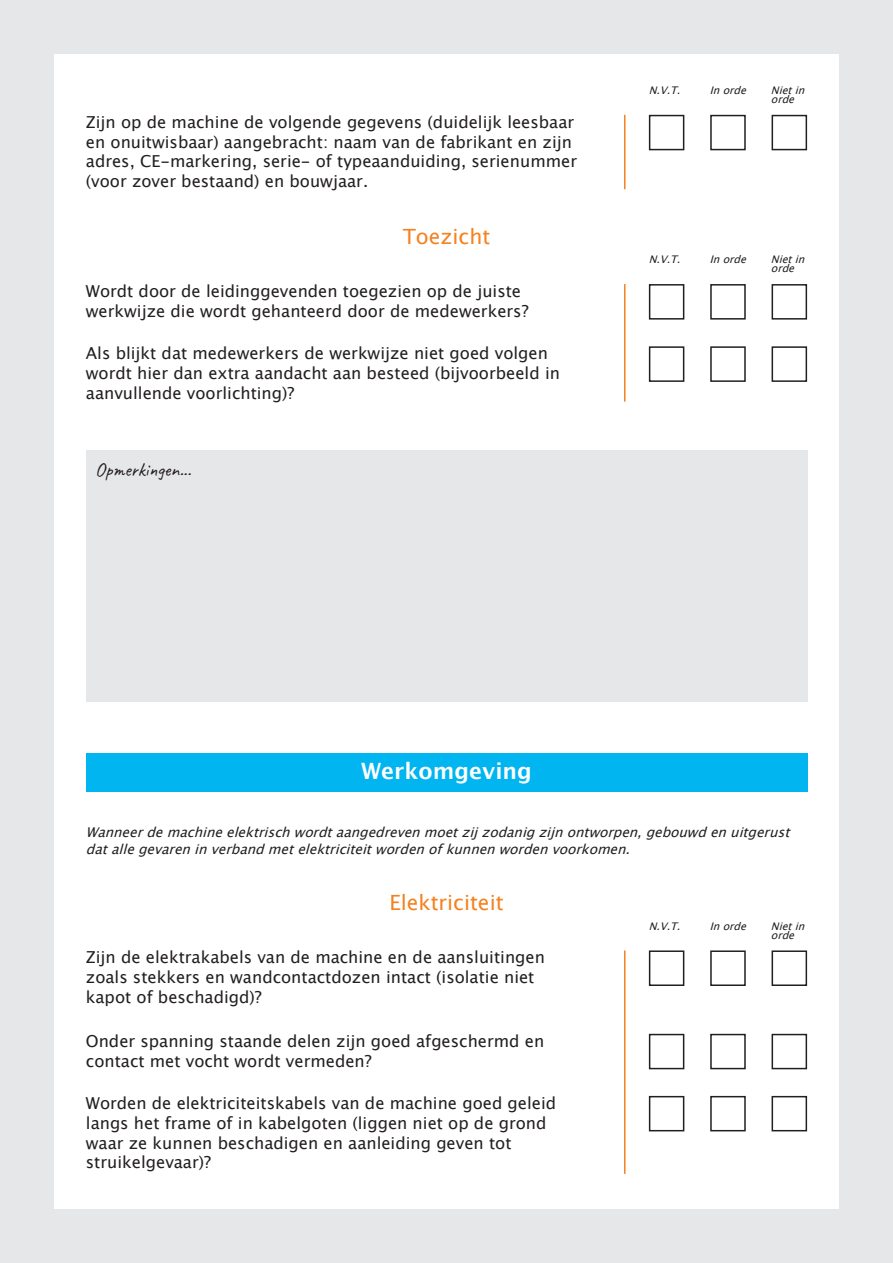
<style>
.page{position:relative;width:893px;height:1263px;background:#e6e7e9}
.page>*{position:absolute;margin:0;border:0;box-sizing:border-box;transform-origin:0 0}
.t1{font:700 22.5px "Lucida Grande";color:#fff}
.t2{font:21px "Lucida Grande";color:#f58220}
.t3{font:19.5px "Caveat";color:#231f20}
.t4{font:16.5px/19.8px "Lucida Grande";color:#231f20}
.t5{font:italic 13.5px/16.2px "Lucida Grande";color:#231f20}
.t6{font:italic 10.5px/9px "Lucida Grande";color:#231f20}
</style>
<div class="page">
<div style="left:54px;top:54px;width:785px;height:1155px;background:#fff"></div>
<hr style="left:624px;top:115px;width:1px;height:74px;background:#f58220">
<div style="left:649px;top:115px;width:35px;height:35px;border:2px solid #231f20"></div>
<div style="left:710px;top:115px;width:36px;height:35px;border:2px solid #231f20"></div>
<div style="left:772px;top:115px;width:35px;height:35px;border:2px solid #231f20"></div>
<hr style="left:624px;top:284px;width:1px;height:118px;background:#f58220">
<div style="left:649px;top:284px;width:35px;height:36px;border:2px solid #231f20"></div>
<div style="left:710px;top:284px;width:36px;height:36px;border:2px solid #231f20"></div>
<div style="left:772px;top:284px;width:35px;height:36px;border:2px solid #231f20"></div>
<div style="left:649px;top:346px;width:35px;height:36px;border:2px solid #231f20"></div>
<div style="left:710px;top:346px;width:36px;height:36px;border:2px solid #231f20"></div>
<div style="left:772px;top:346px;width:35px;height:36px;border:2px solid #231f20"></div>
<div style="left:86px;top:450px;width:721px;height:252px;background:#e6e7e9"></div>
<div style="left:86px;top:753px;width:721px;height:39px;background:#00b5f0"></div>
<hr style="left:624px;top:950px;width:1px;height:224px;background:#f58220">
<div style="left:649px;top:950px;width:35px;height:36px;border:2px solid #231f20"></div>
<div style="left:710px;top:950px;width:36px;height:36px;border:2px solid #231f20"></div>
<div style="left:772px;top:950px;width:35px;height:36px;border:2px solid #231f20"></div>
<div style="left:649px;top:1034px;width:35px;height:35px;border:2px solid #231f20"></div>
<div style="left:710px;top:1034px;width:36px;height:35px;border:2px solid #231f20"></div>
<div style="left:772px;top:1034px;width:35px;height:35px;border:2px solid #231f20"></div>
<div style="left:649px;top:1096px;width:35px;height:35px;border:2px solid #231f20"></div>
<div style="left:710px;top:1096px;width:36px;height:35px;border:2px solid #231f20"></div>
<div style="left:772px;top:1096px;width:35px;height:35px;border:2px solid #231f20"></div>
<p class="t4" style="left:86px;top:112px;width:493px">Zijn op de machine de volgende gegevens (duidelijk leesbaar en onuitwisbaar) aangebracht: naam van de fabrikant en zijn adres, CE-markering, serie- of typeaanduiding, serienummer (voor zover bestaand) en bouwjaar.</p>
<p class="t2" style="left:403px;top:224px;width:89px">Toezicht</p>
<p class="t4" style="left:86px;top:281px;width:444px">Wordt door de leidinggevenden toegezien op de juiste werkwijze die wordt gehanteerd door de medewerkers?</p>
<p class="t4" style="left:86px;top:344px;width:476px">Als blijkt dat medewerkers de werkwijze niet goed volgen wordt hier dan extra aandacht aan besteed (bijvoorbeeld in aanvullende voorlichting)?</p>
<p class="t3" style="left:95px;top:458px;width:97px">Opmerkingen...</p>
<p class="t6" style="left:649px;top:86px;width:38px">N.V.T.</p>
<p class="t6" style="left:710px;top:86px;width:43px">Inorde</p>
<p class="t6" style="left:771px;top:86px;width:40px">Nietin orde</p>
<p class="t6" style="left:649px;top:255px;width:38px">N.V.T.</p>
<p class="t6" style="left:710px;top:255px;width:43px">Inorde</p>
<p class="t6" style="left:771px;top:255px;width:40px">Nietin orde</p>
<p class="t1" style="left:361px;top:753px;width:172px">Werkomgeving</p>
<p class="t5" style="left:86px;top:824px;width:712px">Wanneerdemachineelektrischwordtaangedrevenmoetzijzodanigzijnontworpen,gebouwdenuitgerust datallegevareninverbandmetelektriciteitwordenofkunnenwordenvoorkomen.</p>
<p class="t2" style="left:389px;top:891px;width:116px">Elektriciteit</p>
<p class="t4" style="left:86px;top:948px;width:461px">Zijn de elektrakabels van de machine en de aansluitingen zoals stekkers en wandcontactdozen intact (isolatie niet kapot of beschadigd)?</p>
<p class="t4" style="left:86px;top:1031px;width:460px">Onder spanning staande delen zijn goed afgeschermd en contact met vocht wordt vermeden?</p>
<p class="t4" style="left:86px;top:1093px;width:472px">Worden de elektriciteitskabels van de machine goed geleid langs het frame of in kabelgoten (liggen niet op de grond waar ze kunnen beschadigen en aanleiding geven tot struikelgevaar)?</p>
<p class="t6" style="left:649px;top:922px;width:38px">N.V.T.</p>
<p class="t6" style="left:710px;top:922px;width:43px">Inorde</p>
<p class="t6" style="left:771px;top:922px;width:40px">Nietin orde</p>
</div>
